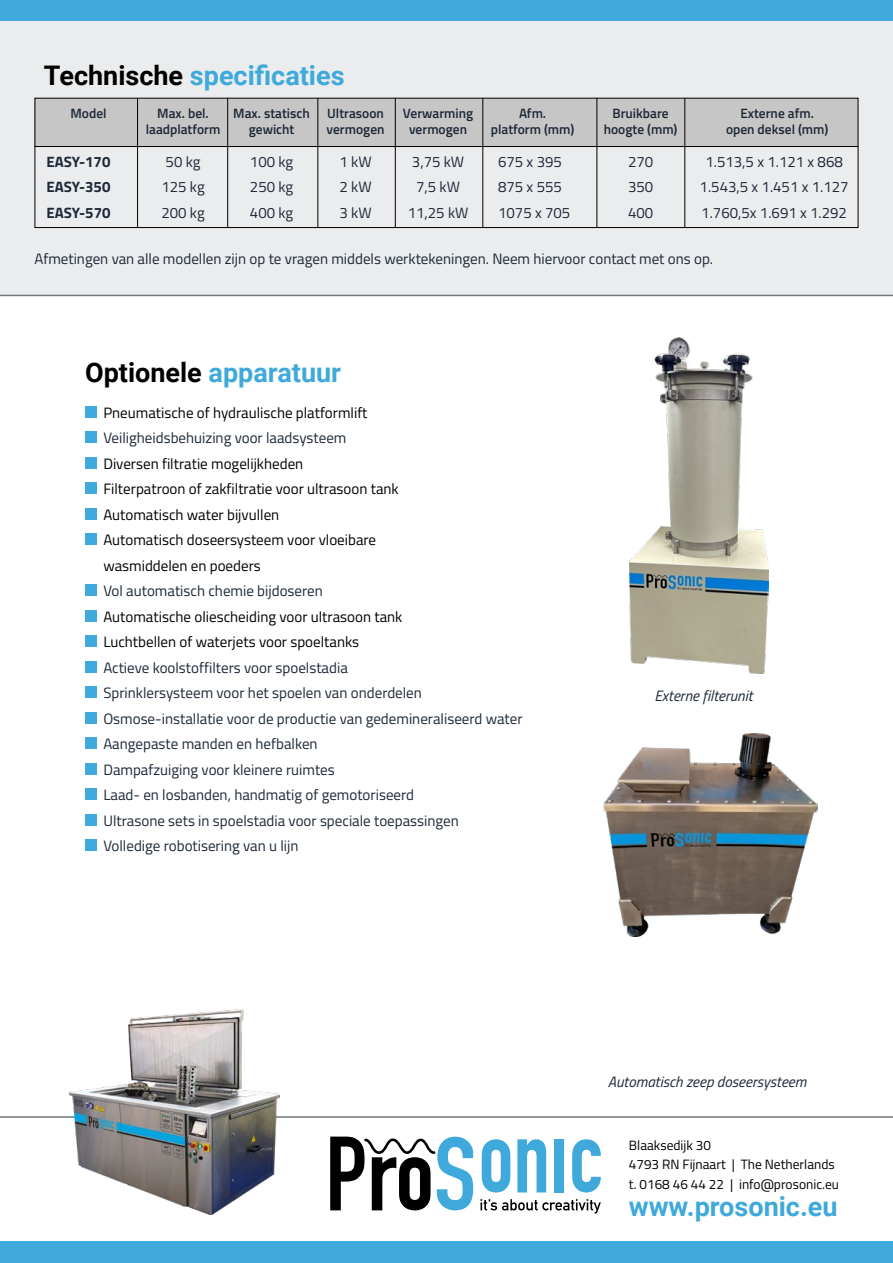
<style>
.page{position:relative;width:893px;height:1263px;background:#fff}
.page>*{position:absolute;margin:0;border:0;box-sizing:border-box;transform-origin:0 0}
.t1{font:700 27px "Roboto";color:#3ea9da}
.t2{font:15px/25.5px "Titillium Web";color:#1d2837}
.t3{font:15px/25.5px "Titillium Web";color:#000}
.t4{font:italic 15px "Titillium Web";color:#1d2837}
.t5{font:700 15px "Titillium Web";color:#1d2837}
.t6{font:600 13.5px "Titillium Web";color:#1d2837}
.t7{font:13.5px/19.5px "Titillium Web";color:#000}
.s1{color:#000}
</style>
<div class="page">
<div style="left:0;top:0;width:893px;height:21px;background:#3ea9da"></div>
<div style="left:0;top:21px;width:893px;height:275px;background:#eaeced"></div>
<hr style="left:0;top:295px;width:893px;height:1px;background:#71777a">
<div style="left:0;top:1242px;width:893px;height:21px;background:#3ea9da"></div>
<hr style="left:0;top:1116px;width:893px;height:2px;background:#71777a">
<svg style="left:482px;top:1139px;width:28px;height:53px"></svg>
<svg style="left:517px;top:1139px;width:29px;height:53px"></svg>
<div style="left:554px;top:1139px;width:10px;height:53px;background:#3ea9da"></div>
<svg style="left:572px;top:1139px;width:29px;height:53px"></svg>
<svg style="left:481px;top:1199px;width:120px;height:14px"></svg>
<svg style="left:330px;top:1136px;width:143px;height:74px"></svg>
<div style="left:35px;top:98px;width:823px;height:49px;background:#c6c6c6"></div>
<div style="left:35px;top:98px;width:823px;height:130px;border:1px solid #000"></div>
<hr style="left:137px;top:98px;width:1px;height:130px;background:#000">
<hr style="left:35px;top:146px;width:823px;height:1px;background:#000">
<hr style="left:395px;top:98px;width:1px;height:130px;background:#000">
<hr style="left:317px;top:98px;width:1px;height:130px;background:#000">
<hr style="left:227px;top:98px;width:1px;height:130px;background:#000">
<hr style="left:482px;top:98px;width:1px;height:130px;background:#000">
<hr style="left:684px;top:98px;width:1px;height:130px;background:#000">
<hr style="left:596px;top:98px;width:1px;height:130px;background:#000">
<img style="left:69px;top:1009px;width:211px;height:205px">
<div style="left:85px;top:406px;width:12px;height:11px;background:#3ea9da"></div>
<div style="left:85px;top:431px;width:12px;height:12px;background:#3ea9da"></div>
<div style="left:85px;top:457px;width:12px;height:11px;background:#3ea9da"></div>
<div style="left:85px;top:482px;width:12px;height:12px;background:#3ea9da"></div>
<div style="left:85px;top:508px;width:12px;height:11px;background:#3ea9da"></div>
<div style="left:85px;top:533px;width:12px;height:12px;background:#3ea9da"></div>
<div style="left:85px;top:584px;width:12px;height:12px;background:#3ea9da"></div>
<div style="left:85px;top:610px;width:12px;height:11px;background:#3ea9da"></div>
<div style="left:85px;top:635px;width:12px;height:12px;background:#3ea9da"></div>
<div style="left:85px;top:661px;width:12px;height:11px;background:#3ea9da"></div>
<div style="left:85px;top:686px;width:12px;height:12px;background:#3ea9da"></div>
<div style="left:85px;top:712px;width:12px;height:11px;background:#3ea9da"></div>
<div style="left:85px;top:737px;width:12px;height:12px;background:#3ea9da"></div>
<div style="left:85px;top:763px;width:12px;height:11px;background:#3ea9da"></div>
<div style="left:85px;top:788px;width:12px;height:12px;background:#3ea9da"></div>
<div style="left:85px;top:814px;width:12px;height:11px;background:#3ea9da"></div>
<div style="left:85px;top:839px;width:12px;height:12px;background:#3ea9da"></div>
<img style="left:604px;top:734px;width:214px;height:203px">
<img style="left:629px;top:338px;width:140px;height:335px">
<h1 class="t1" style="left:44px;top:57px;width:302px"><span class="s1">Technische</span> specificaties</h1>
<p class="t6" style="left:70px;top:103px;width:38px">Model</p>
<p class="t6" style="left:157px;top:103px;width:53px">Max. bel.</p>
<p class="t6" style="left:233px;top:103px;width:78px">Max. statisch</p>
<p class="t6" style="left:327px;top:103px;width:58px">Ultrasoon</p>
<p class="t6" style="left:403px;top:103px;width:72px">Verwarming</p>
<p class="t6" style="left:519px;top:103px;width:29px">Afm.</p>
<p class="t6" style="left:612px;top:103px;width:58px">Bruikbare</p>
<p class="t6" style="left:740px;top:103px;width:75px">Externe afm.</p>
<p class="t6" style="left:146px;top:119px;width:76px">laadplatform</p>
<p class="t6" style="left:249px;top:119px;width:47px">gewicht</p>
<p class="t6" style="left:327px;top:119px;width:60px">vermogen</p>
<p class="t6" style="left:409px;top:119px;width:60px">vermogen</p>
<p class="t6" style="left:491px;top:119px;width:85px">platform (mm)</p>
<p class="t6" style="left:604px;top:119px;width:75px">hoogte (mm)</p>
<p class="t6" style="left:726px;top:119px;width:104px">open deksel (mm)</p>
<p class="t5" style="left:47px;top:150px;width:65px">EASY-170</p>
<p class="t2" style="left:166px;top:148px;width:36px">50 kg</p>
<p class="t2" style="left:250px;top:148px;width:45px">100 kg</p>
<p class="t2" style="left:339px;top:148px;width:34px">1 kW</p>
<p class="t2" style="left:412px;top:148px;width:54px">3,75 kW</p>
<p class="t2" style="left:498px;top:148px;width:65px">675 x 395</p>
<p class="t2" style="left:628px;top:148px;width:27px">270</p>
<p class="t2" style="left:705px;top:148px;width:139px">1.513,5 x 1.121 x 868</p>
<p class="t5" style="left:47px;top:176px;width:65px">EASY-350</p>
<p class="t2" style="left:161px;top:174px;width:45px">125 kg</p>
<p class="t2" style="left:250px;top:174px;width:45px">250 kg</p>
<p class="t2" style="left:339px;top:174px;width:34px">2 kW</p>
<p class="t2" style="left:416px;top:174px;width:45px">7,5 kW</p>
<p class="t2" style="left:498px;top:174px;width:65px">875 x 555</p>
<p class="t2" style="left:628px;top:174px;width:27px">350</p>
<p class="t2" style="left:700px;top:174px;width:151px">1.543,5 x 1.451 x 1.127</p>
<p class="t5" style="left:47px;top:201px;width:65px">EASY-570</p>
<p class="t2" style="left:161px;top:199px;width:45px">200 kg</p>
<p class="t2" style="left:250px;top:199px;width:45px">400 kg</p>
<p class="t2" style="left:339px;top:199px;width:34px">3 kW</p>
<p class="t2" style="left:408px;top:199px;width:62px">11,25 kW</p>
<p class="t2" style="left:498px;top:199px;width:74px">1075 x 705</p>
<p class="t2" style="left:628px;top:199px;width:27px">400</p>
<p class="t2" style="left:701px;top:199px;width:147px">1.760,5x 1.691 x 1.292</p>
<p class="t2" style="left:35px;top:245px;width:680px">Afmetingen van alle modellen zijn op te vragen middels werktekeningen. Neem hiervoor contact met ons op.</p>
<h1 class="t1" style="left:85px;top:353px;width:258px"><span class="s1">Optionele</span> apparatuur</h1>
<p class="t3" style="left:103px;top:399px;width:266px">Pneumatische of hydraulische platformlift</p>
<p class="t2" style="left:103px;top:424px;width:245px">Veiligheidsbehuizing voor laadsysteem</p>
<p class="t3" style="left:103px;top:450px;width:297px">Diversen filtratie mogelijkheden<br>Filterpatroon of zakfiltratie voor ultrasoon tank Automatisch water bijvullen<br>Automatisch doseersysteem voor vloeibare wasmiddelen en poeders</p>
<p class="t2" style="left:103px;top:577px;width:221px">Vol automatisch chemie bijdoseren</p>
<p class="t3" style="left:103px;top:603px;width:301px">Automatische oliescheiding voor ultrasoon tank<br>Luchtbellen of waterjets voor spoeltanks</p>
<p class="t2" style="left:103px;top:654px;width:421px">Actieve koolstoffilters voor spoelstadia<br>Sprinklersysteem voor het spoelen van onderdelen Osmose-installatie voor de productie van gedemineraliseerd water Aangepaste manden en hefbalken<br>Dampafzuiging voor kleinere ruimtes<br>Laad- en losbanden, handmatig of gemotoriseerd<br>Ultrasone sets in spoelstadia voor speciale toepassingen<br>Volledige robotisering van u lijn</p>
<p class="t4" style="left:654px;top:684px;width:100px">Externe filterunit</p>
<p class="t4" style="left:608px;top:1071px;width:200px">Automatisch zeep doseersysteem</p>
<p class="t7" style="left:629px;top:1135px;width:212px">Blaaksedijk 30<br>4793 RN Fijnaart | The Netherlands t. 0168 46 44 22 | info@prosonic.eu</p>
<h1 class="t1" style="left:629px;top:1187px;width:210px">www.prosonic.eu</h1>
</div>
